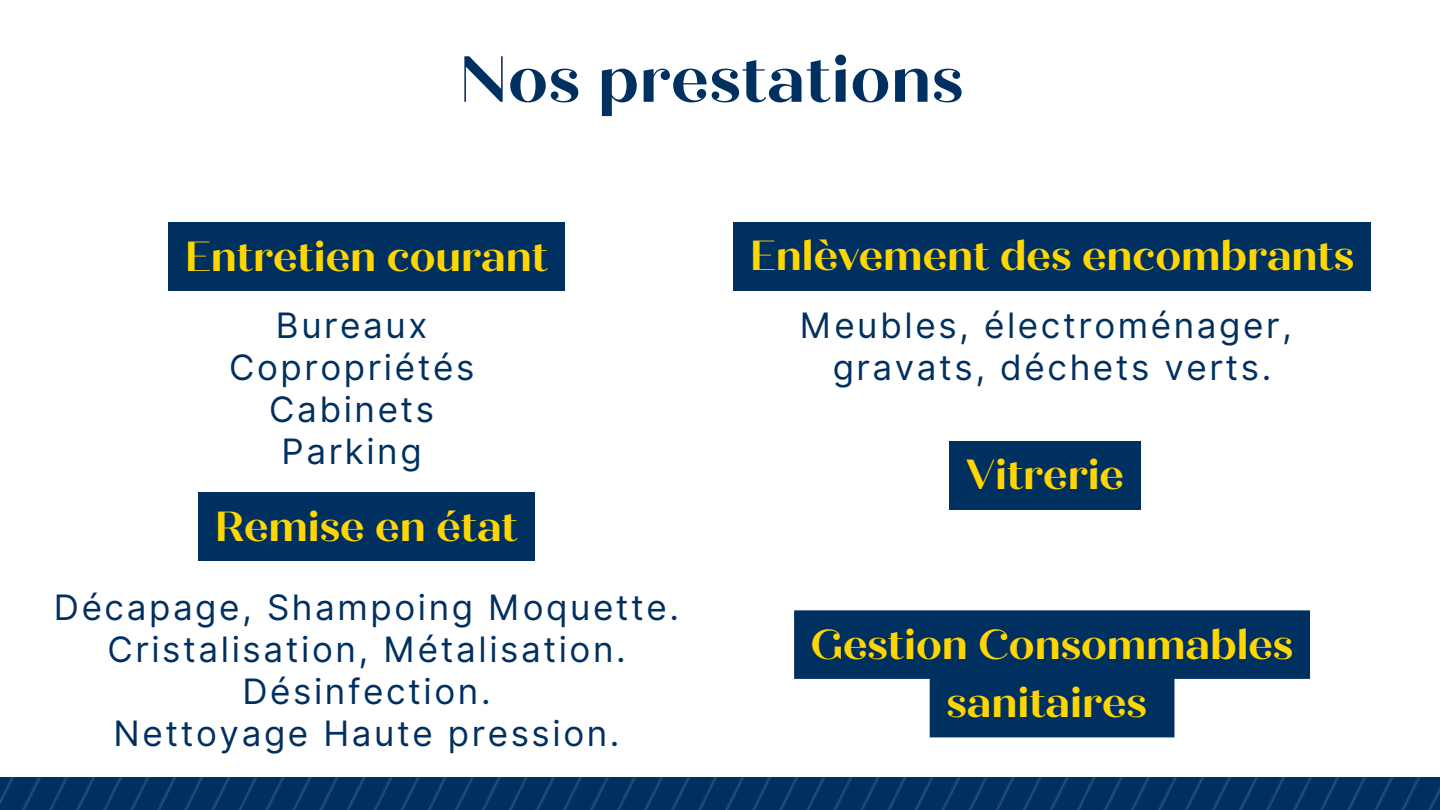
<style>
.page{position:relative;width:1440px;height:810px;background:#fff}
.page>*{position:absolute;margin:0;border:0;box-sizing:border-box;transform-origin:0 0}
.t1{font:700 65px "Quiche Display";letter-spacing:.01em;color:#003060}
.t2{font:700 42px/58.5px "Quiche Display";color:#ffd700;text-align:center}
.t3{font:35px "Inter";letter-spacing:.075em;color:#003060}
</style>
<div class="page">
<img style="left:0;top:777px;width:1440px;height:33px">
<div style="left:949px;top:441px;width:192px;height:69px;background:#003060"></div>
<svg style="left:794px;top:610px;width:516px;height:127px;fill:#003060"></svg>
<div style="left:168px;top:223px;width:397px;height:68px;background:#003060"></div>
<div style="left:733px;top:222px;width:638px;height:69px;background:#003060"></div>
<div style="left:199px;top:493px;width:336px;height:68px;background:#003060"></div>
<p class="t1" style="left:460px;top:40px;width:505px">Nos prestations</p>
<p class="t2" style="left:185px;top:227px;width:365px">Entretien courant</p>
<p class="t2" style="left:750px;top:227px;width:606px">Enlèvement des encombrants</p>
<p class="t3" style="left:800px;top:304px;width:494px">Meubles, électroménager,</p>
<p class="t3" style="left:833px;top:346px;width:440px">gravats, déchets verts.</p>
<p class="t3" style="left:276px;top:304px;width:153px">Bureaux</p>
<p class="t3" style="left:229px;top:346px;width:247px">Copropriétés</p>
<p class="t3" style="left:269px;top:388px;width:167px">Cabinets</p>
<p class="t3" style="left:282px;top:430px;width:142px">Parking</p>
<p class="t2" style="left:966px;top:446px;width:160px">Vitrerie</p>
<p class="t2" style="left:215px;top:497px;width:304px">Remise en état</p>
<p class="t3" style="left:54px;top:586px;width:627px">Décapage, Shampoing Moquette.</p>
<p class="t3" style="left:107px;top:628px;width:520px">Cristalisation, Métalisation.</p>
<p class="t3" style="left:242px;top:670px;width:250px">Désinfection.</p>
<p class="t3" style="left:114px;top:712px;width:507px">Nettoyage Haute pression.</p>
<p class="t2" style="left:811px;top:615px;width:484px">Gestion Consommables sanitaires</p>
</div>
